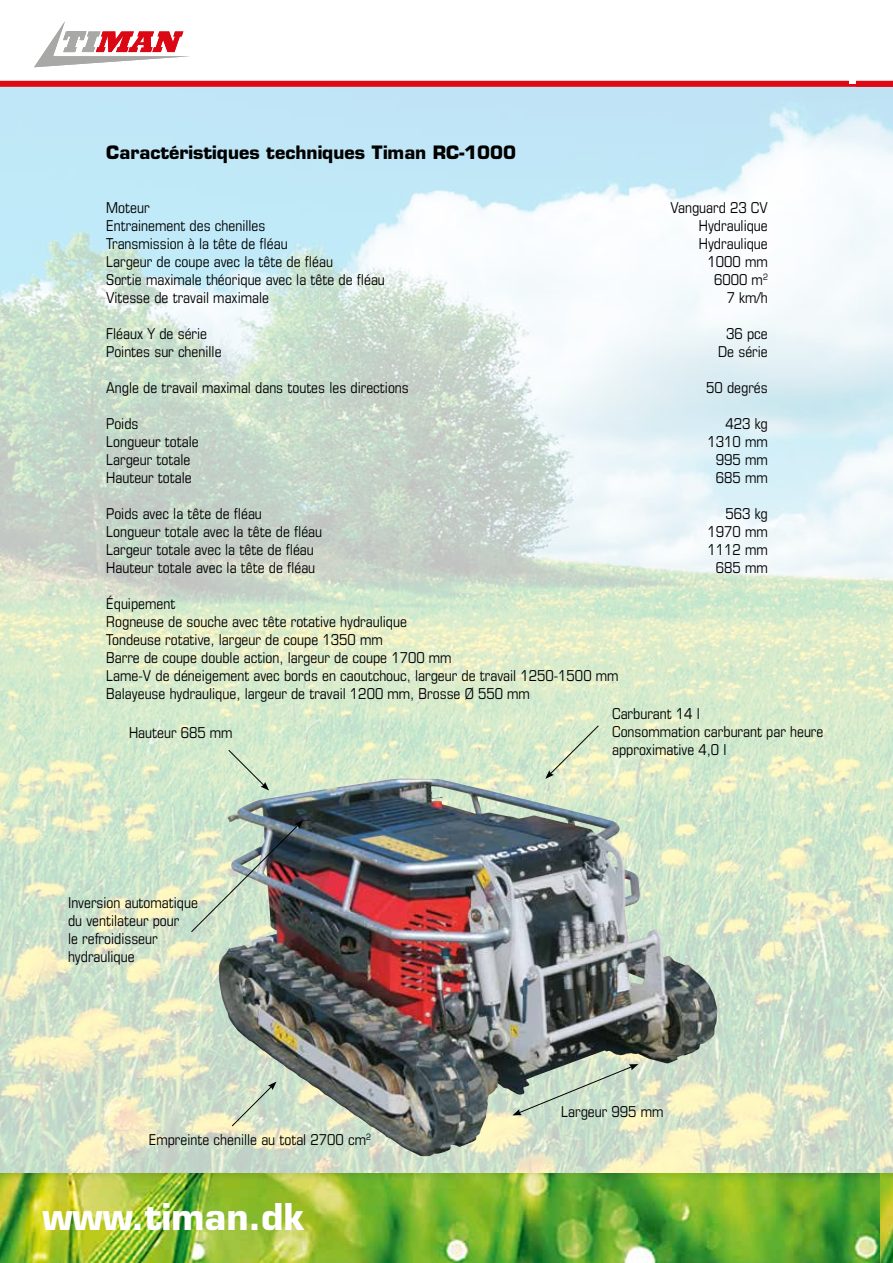
<style>
.page{position:relative;width:893px;height:1263px;background:#fff}
.page>*{position:absolute;margin:0;border:0;box-sizing:border-box;transform-origin:0 0}
.t1{font:700 36px "Eurostile";color:#fff}
.t2{font:700 18px "Eurostile";color:#000}
.t3{font:condensed 15px/18px "Eurostile";color:#000}
</style>
<div class="page">
<img style="left:0;top:87px;width:893px;height:1087px">
<div style="left:0;top:81px;width:893px;height:6px;background:#e10814"></div>
<div style="left:849px;top:0;width:44px;height:84px;background:#fff"></div>
<div style="left:856px;top:81px;width:37px;height:6px;background:#e10814"></div>
<svg style="left:34px;top:21px;width:156px;height:46px"></svg>
<img style="left:219px;top:779px;width:238px;height:377px">
<svg style="left:512px;top:1064px;width:126px;height:51px;background:#b6c8b6"></svg>
<svg style="left:228px;top:750px;width:41px;height:40px;background:#cce0c3"></svg>
<svg style="left:545px;top:725px;width:54px;height:54px;background:#d5e4c4"></svg>
<img style="left:191px;top:820px;width:112px;height:112px">
<svg style="left:232px;top:1081px;width:45px;height:45px;background:#c9d7c3"></svg>
<img style="left:0;top:1174px;width:880px;height:89px">
<img style="left:880px;top:1174px;width:13px;height:89px">
<p class="t2" style="left:106px;top:141px;width:411px">Caractéristiques techniques Timan RC-1000</p>
<p class="t3" style="left:106px;top:198px;width:45px">Moteur</p>
<p class="t3" style="left:670px;top:198px;width:99px">Vanguard 23 CV</p>
<p class="t3" style="left:106px;top:216px;width:161px">Entrainement des chenilles</p>
<p class="t3" style="left:699px;top:216px;width:70px">Hydraulique</p>
<p class="t3" style="left:106px;top:234px;width:183px">Transmission à la tête de fléau</p>
<p class="t3" style="left:699px;top:234px;width:70px">Hydraulique</p>
<p class="t3" style="left:106px;top:252px;width:228px">Largeur de coupe avec la tête de fléau</p>
<p class="t3" style="left:708px;top:252px;width:62px">1000 mm</p>
<p class="t3" style="left:106px;top:270px;width:280px">Sortie maximale théorique avec la tête de fléau</p>
<p class="t3" style="left:714px;top:270px;width:55px">6000 m<sup>2</sup></p>
<p class="t3" style="left:106px;top:288px;width:164px">Vitesse de travail maximale</p>
<p class="t3" style="left:727px;top:288px;width:43px">7 km/h</p>
<p class="t3" style="left:106px;top:324px;width:102px">Fléaux Y de série</p>
<p class="t3" style="left:726px;top:324px;width:43px">36 pce</p>
<p class="t3" style="left:106px;top:342px;width:117px">Pointes sur chenille</p>
<p class="t3" style="left:718px;top:342px;width:51px">De série</p>
<p class="t3" style="left:106px;top:378px;width:304px">Angle de travail maximal dans toutes les directions</p>
<p class="t3" style="left:706px;top:378px;width:63px">50 degrés</p>
<p class="t3" style="left:106px;top:414px;width:34px">Poids</p>
<p class="t3" style="left:726px;top:414px;width:44px">423 kg</p>
<p class="t3" style="left:106px;top:432px;width:94px">Longueur totale</p>
<p class="t3" style="left:708px;top:432px;width:62px">1310 mm</p>
<p class="t3" style="left:106px;top:450px;width:86px">Largeur totale</p>
<p class="t3" style="left:716px;top:450px;width:53px">995 mm</p>
<p class="t3" style="left:106px;top:468px;width:87px">Hauteur totale</p>
<p class="t3" style="left:716px;top:468px;width:53px">685 mm</p>
<p class="t3" style="left:106px;top:504px;width:157px">Poids avec la tête de fléau</p>
<p class="t3" style="left:726px;top:504px;width:44px">563 kg</p>
<p class="t3" style="left:106px;top:522px;width:217px">Longueur totale avec la tête de fléau</p>
<p class="t3" style="left:708px;top:522px;width:62px">1970 mm</p>
<p class="t3" style="left:106px;top:540px;width:209px">Largeur totale avec la tête de fléau</p>
<p class="t3" style="left:708px;top:540px;width:62px">1112 mm</p>
<p class="t3" style="left:106px;top:558px;width:210px">Hauteur totale avec la tête de fléau</p>
<p class="t3" style="left:716px;top:558px;width:53px">685 mm</p>
<p class="t3" style="left:106px;top:594px;width:514px">Équipement<br>Rogneuse de souche avec tête rotative hydraulique<br>Tondeuse rotative, largeur de coupe 1350 mm<br>Barre de coupe double action, largeur de coupe 1700 mm<br>Lame-V de déneigement avec bords en caoutchouc, largeur de travail 1250-1500 mm Balayeuse hydraulique, largeur de travail 1200 mm, Brosse Ø 550 mm</p>
<p class="t3" style="left:129px;top:723px;width:105px">Hauteur 685 mm</p>
<p class="t3" style="left:68px;top:894px;width:132px">Inversion automatique du ventilateur pour<br>le refroidisseur hydraulique</p>
<p class="t3" style="left:149px;top:1131px;width:224px">Empreinte chenille au total 2700 cm<sup>2</sup></p>
<h1 class="t1" style="left:43px;top:1194px;width:264px">www.timan.dk</h1>
<p class="t3" style="left:612px;top:704px;width:213px">Carburant 14 l<br>Consommation carburant par heure approximative 4,0 l</p>
<p class="t3" style="left:561px;top:1103px;width:104px">Largeur 995 mm</p>
</div>
